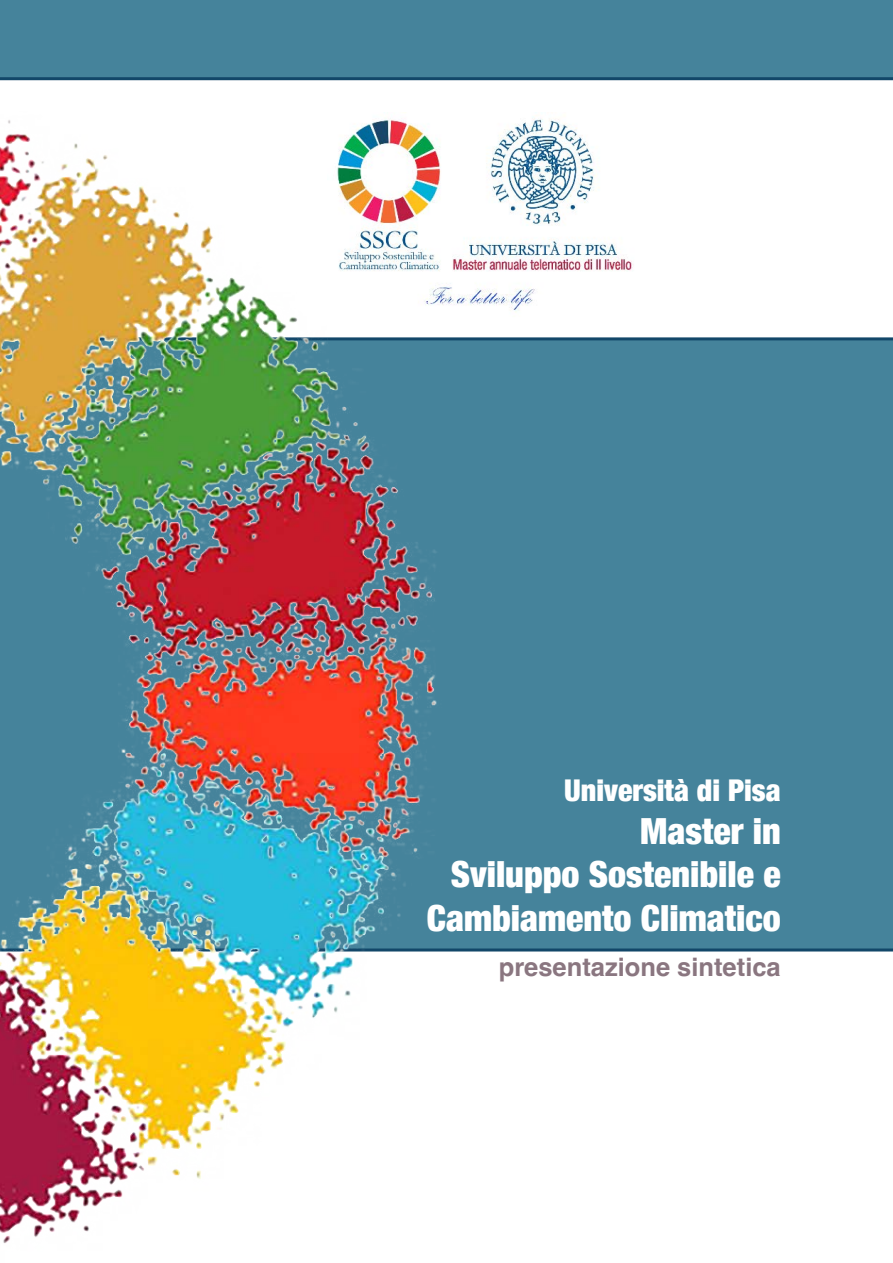
<style>
.page{position:relative;width:893px;height:1263px;background:#fff}
.page>*{position:absolute;margin:0;border:0;box-sizing:border-box;transform-origin:0 0}
.t1{font:900 condensed 36px/43.2px "Helvetica Neue";color:#fff;text-align:right}
.t2{font:900 condensed 30px "Helvetica Neue";color:#fff}
.t3{font:700 25.5px "Helvetica";color:#8a7680}
</style>
<div class="page">
<div style="left:481px;top:337px;width:412px;height:614px;background:#45839b"></div>
<img style="left:0;top:80px;width:481px;height:1163px">
<div style="left:0;top:0;width:893px;height:80px;background:#45839b"></div>
<div style="left:400px;top:1203px;width:102px;height:43px;background:#fff"></div>
<img style="left:328px;top:113px;width:304px;height:218px">
<p class="t2" style="left:564px;top:766px;width:218px">Università di Pisa</p>
<p class="t1" style="left:427px;top:808px;width:355px">Master in<br>Sviluppo Sostenibile e<br>Cambiamento Climatico</p>
<p class="t3" style="left:499px;top:951px;width:284px">presentazione sintetica</p>
</div>
